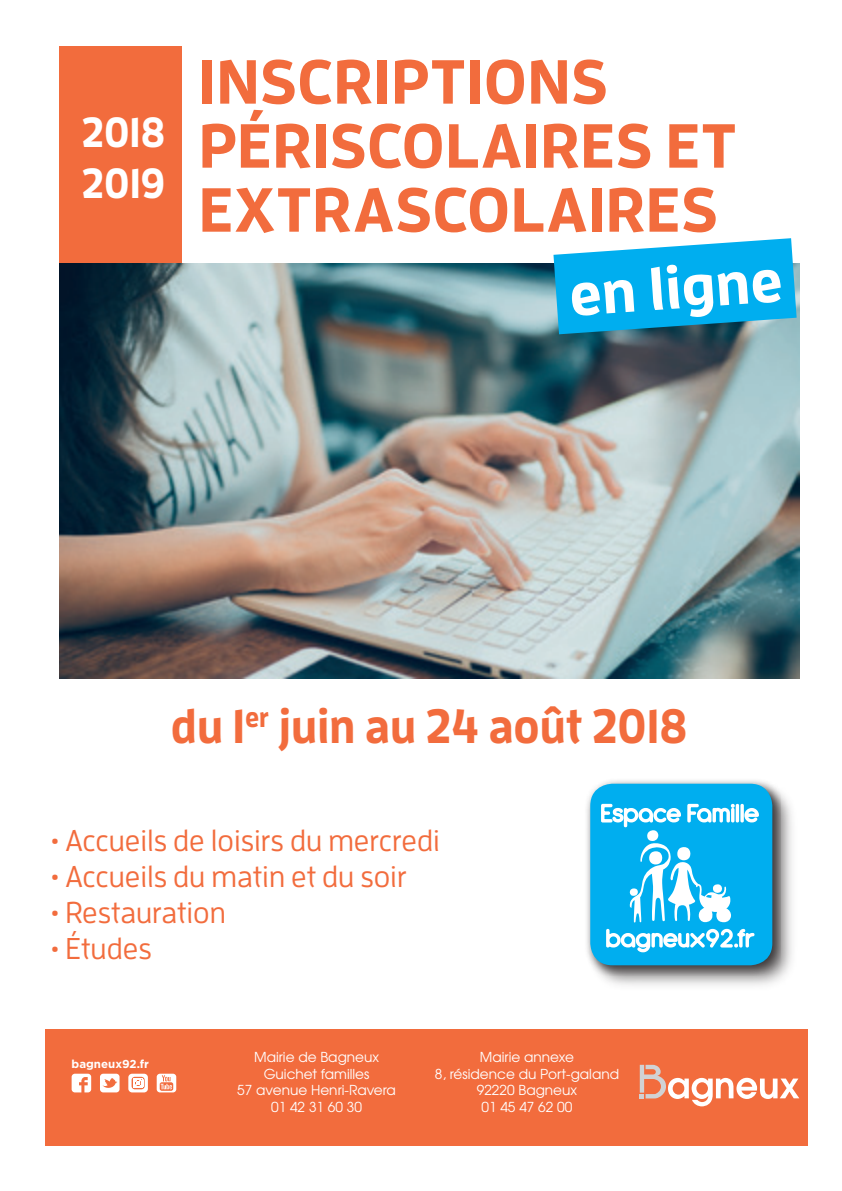
<style>
.page{position:relative;width:842px;height:1191px;background:#fff}
.page>*{position:absolute;margin:0;border:0;box-sizing:border-box;transform-origin:0 0}
.t1{font:700 62px "Enzo OT";letter-spacing:.015em;color:#f26c3d}
.t2{font:700 59.8px "Enzo OT";color:#fff}
.site{font:700 48px "Enzo OT";color:#f26c3d;scale:.94 1}
.site-2{font:700 42px "Enzo OT";color:#fff;scale:.94 1}
.t3{font:500 30px "Enzo OT";color:#f26c3d}
.t4{font:13.6px "Te X Gyre Adventor";color:#fff}
.t5{font:700 11.6px "Gotham";color:#fff}
</style>
<div class="page">
<div style="left:585px;top:779px;width:213px;height:213px;background:#231f20;opacity:.58"></div>
<div style="left:584px;top:777px;width:196px;height:198px;background:#231f20;opacity:.75"></div>
<div style="left:591px;top:784px;width:180px;height:180px;background:#00aeef;border-radius:21px"></div>
<div style="left:590px;top:783px;width:182px;height:182px;border:2px solid #00aeef;border-radius:21px"></div>
<svg style="left:601px;top:803px;width:158px;height:150px"></svg>
<img style="left:59px;top:263px;width:740px;height:415px">
<div style="left:59px;top:47px;width:123px;height:216px;background:#f26c3d"></div>
<div style="left:45px;top:1029px;width:763px;height:116px;background:#f26c3d"></div>
<svg style="left:640px;top:1064px;width:159px;height:42px"></svg>
<svg style="left:100px;top:1073px;width:20px;height:19px"></svg>
<svg style="left:72px;top:1073px;width:19px;height:19px"></svg>
<svg style="left:128px;top:1073px;width:20px;height:19px"></svg>
<svg style="left:157px;top:1073px;width:19px;height:19px"></svg>
<svg style="left:553px;top:238px;width:244px;height:96px;background:#20b1e6"></svg>
<p class="site-2" style="left:82px;top:108px;width:91px">2018</p>
<p class="site-2" style="left:82px;top:158px;width:90px">2019</p>
<p class="t1" style="left:199px;top:45px;width:410px">INSCRIPTIONS</p>
<p class="t1" style="left:199px;top:109px;width:539px">PÉRISCOLAIRES ET</p>
<p class="t1" style="left:199px;top:173px;width:520px">EXTRASCOLAIRES</p>
<p class="t2" style="left:567px;top:260px;width:215px;rotate:-4deg">en ligne</p>
<p class="site" style="left:171px;top:697px;width:551px">du 1<sup>er</sup> juin au 24 août 2018</p>
<p class="t3" style="left:51px;top:822px;width:391px">• Accueils de loisirs du mercredi</p>
<p class="t3" style="left:51px;top:858px;width:357px">• Accueils du matin et du soir</p>
<p class="t3" style="left:51px;top:894px;width:177px">• Restauration</p>
<p class="t3" style="left:51px;top:930px;width:102px">• Études</p>
<p class="t5" style="left:72px;top:1056px;width:79px">bagneux92.fr</p>
<p class="t4" style="left:254px;top:1046px;width:126px">Mairie de Bagneux</p>
<p class="t4" style="left:264px;top:1063px;width:107px">Guichet familles</p>
<p class="t4" style="left:237px;top:1079px;width:160px">57 avenue Henri-Ravera</p>
<p class="t4" style="left:271px;top:1095px;width:92px">01 42 31 60 30</p>
<p class="t4" style="left:480px;top:1046px;width:96px">Mairie annexe</p>
<p class="t4" style="left:435px;top:1063px;width:186px">8, résidence du Port-galand</p>
<p class="t4" style="left:477px;top:1079px;width:102px">92220 Bagneux</p>
<p class="t4" style="left:481px;top:1095px;width:92px">01 45 47 62 00</p>
</div>
